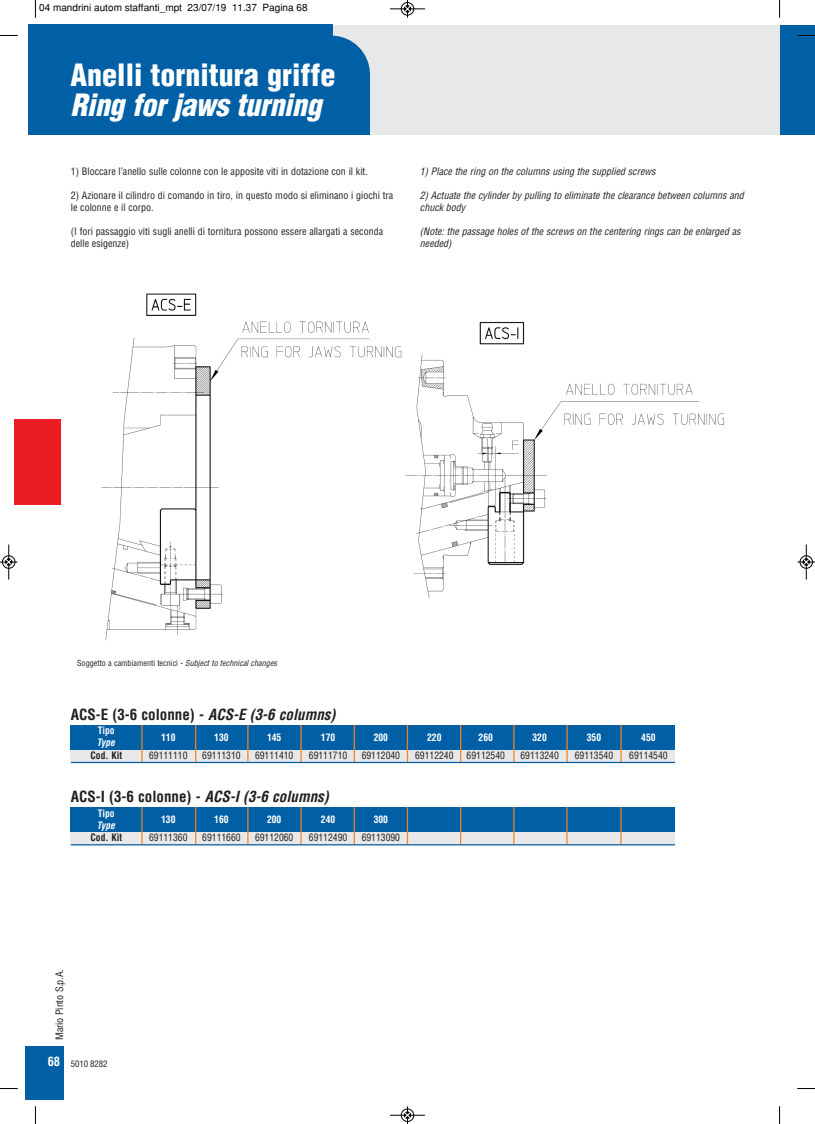
<style>
.page{position:relative;width:815px;height:1124px;background:#fff}
.page>*{position:absolute;margin:0;border:0;box-sizing:border-box;transform-origin:0 0}
.t1{font:900 condensed 30px "Helvetica";color:#fff}
.t2{font:italic 900 condensed 30px "Helvetica";letter-spacing:-.015em;color:#fff}
.t3{font:700 condensed 15px "Helvetica";color:#231f20}
.t4{font:700 condensed 12.5px "Helvetica";color:#fff}
.t5{font:condensed 10px/12px "Helvetica";color:#231f20}
.t6{font:italic condensed 10px/12px "Helvetica";color:#231f20}
.t7{font:condensed 10px "Helvetica";color:#231f20;scale:.96 1}
.t8{font:700 condensed 10px "Helvetica";color:#fff;scale:.96 1}
.t9{font:10px "Helvetica";color:#000}
.t10{font:700 condensed 10px "Helvetica";color:#231f20;scale:.96 1}
.t11{font:italic 700 condensed 10px "Helvetica";color:#fff;scale:.96 1}
.t12{font:condensed 8.75px "Helvetica";letter-spacing:-.015em;color:#231f20}
.t13{font:condensed 8.12px "Helvetica";color:#231f20}
.s1{font-style:italic}
</style>
<div class="page">
<div style="left:736px;top:25px;width:79px;height:110px;background:#015fa5"></div>
<div style="left:25px;top:1045px;width:39px;height:53px;background:#015fa5"></div>
<div style="left:14px;top:420px;width:46px;height:85px;background:#e91d23"></div>
<div style="left:42px;top:25px;width:738px;height:110px;background:#e7e8e9"></div>
<div style="left:28px;top:24px;width:305px;height:111px;background:#015fa5"></div>
<div style="left:293px;top:36px;width:77px;height:77px;background:#015fa5;border-radius:50%"></div>
<div style="left:200px;top:72px;width:170px;height:63px;background:#015fa5"></div>
<img style="left:101px;top:293px;width:623px;height:348px">
<div style="left:71px;top:749px;width:604px;height:13px;background:#e7e8e9"></div>
<div style="left:71px;top:724px;width:604px;height:25px;background:#015fa5"></div>
<hr style="left:460px;top:724px;width:1px;height:38px;background:#f58220">
<hr style="left:407px;top:724px;width:1px;height:37px;background:#f58220">
<hr style="left:141px;top:724px;width:2px;height:37px;background:#f58220">
<hr style="left:195px;top:724px;width:1px;height:37px;background:#f58220">
<hr style="left:247px;top:724px;width:2px;height:37px;background:#f58220">
<hr style="left:300px;top:724px;width:2px;height:37px;background:#f58220">
<hr style="left:354px;top:724px;width:1px;height:37px;background:#f58220">
<hr style="left:513px;top:724px;width:1px;height:37px;background:#f58220">
<hr style="left:566px;top:724px;width:2px;height:37px;background:#f58220">
<hr style="left:620px;top:724px;width:2px;height:38px;background:#f58220">
<hr style="left:71px;top:761px;width:604px;height:2px;background:#015fa5">
<div style="left:71px;top:831px;width:604px;height:13px;background:#e7e8e9"></div>
<div style="left:71px;top:807px;width:604px;height:24px;background:#015fa5"></div>
<hr style="left:460px;top:807px;width:1px;height:37px;background:#f58220">
<hr style="left:407px;top:807px;width:1px;height:37px;background:#f58220">
<hr style="left:141px;top:807px;width:2px;height:36px;background:#f58220">
<hr style="left:195px;top:807px;width:1px;height:37px;background:#f58220">
<hr style="left:247px;top:807px;width:2px;height:36px;background:#f58220">
<hr style="left:300px;top:807px;width:2px;height:37px;background:#f58220">
<hr style="left:354px;top:807px;width:1px;height:37px;background:#f58220">
<hr style="left:513px;top:807px;width:1px;height:37px;background:#f58220">
<hr style="left:620px;top:807px;width:2px;height:37px;background:#f58220">
<hr style="left:566px;top:807px;width:2px;height:37px;background:#f58220">
<hr style="left:71px;top:844px;width:604px;height:1px;background:#015fa5">
<svg style="left:35px;top:0;width:1px;height:18px"></svg>
<svg style="left:0;top:35px;width:18px;height:1px"></svg>
<svg style="left:779px;top:0;width:1px;height:18px"></svg>
<svg style="left:797px;top:35px;width:18px;height:1px"></svg>
<svg style="left:35px;top:1106px;width:1px;height:17px"></svg>
<svg style="left:0;top:1088px;width:18px;height:1px"></svg>
<svg style="left:779px;top:1106px;width:1px;height:17px"></svg>
<svg style="left:797px;top:1088px;width:18px;height:1px"></svg>
<div style="left:401px;top:2px;width:13px;height:14px;border:1px solid #fff;border-radius:50%"></div>
<hr style="left:390px;top:9px;width:35px;height:1px;background:#000">
<div style="left:401px;top:2px;width:13px;height:13px;border:1px solid #000;border-radius:50%"></div>
<svg style="left:404px;top:0;width:7px;height:18px"></svg>
<hr style="left:390px;top:1114px;width:35px;height:1px;background:#000">
<div style="left:401px;top:1108px;width:13px;height:13px;border:1px solid #000;border-radius:50%"></div>
<svg style="left:404px;top:1106px;width:7px;height:17px"></svg>
<hr style="left:9px;top:544px;width:1px;height:35px;background:#000">
<div style="left:2px;top:555px;width:13px;height:13px;border:1px solid #000;border-radius:50%"></div>
<svg style="left:0;top:558px;width:18px;height:7px"></svg>
<hr style="left:806px;top:544px;width:1px;height:35px;background:#000">
<div style="left:800px;top:555px;width:13px;height:13px;border:1px solid #000;border-radius:50%"></div>
<svg style="left:798px;top:558px;width:17px;height:7px"></svg>
<p class="t9" style="left:39px;top:2px;width:270px">04 mandrini autom staffanti_mpt 23/07/19 11.37 Pagina 68</p>
<h1 class="t1" style="left:71px;top:58px;width:266px">Anelli tornitura griffe</h1>
<h1 class="t2" style="left:71px;top:88px;width:252px">Ring for jaws turning</h1>
<p class="t5" style="left:71px;top:165px;width:298px">1) Bloccare l’anello sulle colonne con le apposite viti in dotazione con il kit.</p>
<p class="t5" style="left:71px;top:189px;width:324px">2) Azionare il cilindro di comando in tiro, in questo modo si eliminano i giochi tra le colonne e il corpo.</p>
<p class="t5" style="left:71px;top:225px;width:314px">(I fori passaggio viti sugli anelli di tornitura possono essere allargati a seconda delle esigenze)</p>
<p class="t6" style="left:420px;top:165px;width:237px">1) Place the ring on the columns using the supplied screws</p>
<p class="t6" style="left:420px;top:189px;width:325px">2) Actuate the cylinder by pulling to eliminate the clearance between columns and chuck body</p>
<p class="t6" style="left:420px;top:225px;width:322px">(Note: the passage holes of the screws on the centering rings can be enlarged as needed)</p>
<p class="t13" style="left:77px;top:658px;width:202px">Soggetto a cambiamenti tecnici - <span class="s1">Subject to technical changes</span></p>
<h2 class="t3" style="left:71px;top:705px;width:266px">ACS-E (3-6 colonne) - <span class="s1">ACS-E (3-6 columns)</span></h2>
<p class="t8" style="left:98px;top:725px;width:19px">Tipo</p>
<p class="t8" style="left:161px;top:731px;width:16px">110</p>
<p class="t8" style="left:214px;top:731px;width:17px">130</p>
<p class="t8" style="left:267px;top:731px;width:17px">145</p>
<p class="t8" style="left:321px;top:731px;width:16px">170</p>
<p class="t8" style="left:374px;top:731px;width:16px">200</p>
<p class="t8" style="left:427px;top:731px;width:16px">220</p>
<p class="t8" style="left:479px;top:731px;width:17px">260</p>
<p class="t8" style="left:532px;top:731px;width:16px">320</p>
<p class="t8" style="left:587px;top:731px;width:16px">350</p>
<p class="t8" style="left:641px;top:731px;width:17px">450</p>
<p class="t11" style="left:97px;top:737px;width:20px">Type</p>
<p class="t10" style="left:91px;top:749px;width:34px">Cod. Kit</p>
<p class="t7" style="left:149px;top:749px;width:42px">69111110</p>
<p class="t7" style="left:202px;top:749px;width:42px">69111310</p>
<p class="t7" style="left:255px;top:749px;width:42px">69111410</p>
<p class="t7" style="left:309px;top:749px;width:42px">69111710</p>
<p class="t7" style="left:362px;top:749px;width:42px">69112040</p>
<p class="t7" style="left:415px;top:749px;width:41px">69112240</p>
<p class="t7" style="left:467px;top:749px;width:41px">69112540</p>
<p class="t7" style="left:520px;top:749px;width:41px">69113240</p>
<p class="t7" style="left:575px;top:749px;width:42px">69113540</p>
<p class="t7" style="left:629px;top:749px;width:42px">69114540</p>
<h2 class="t3" style="left:71px;top:788px;width:260px">ACS-I (3-6 colonne) - <span class="s1">ACS-I (3-6 columns)</span></h2>
<p class="t8" style="left:98px;top:807px;width:19px">Tipo</p>
<p class="t8" style="left:161px;top:813px;width:17px">130</p>
<p class="t8" style="left:214px;top:813px;width:16px">160</p>
<p class="t8" style="left:267px;top:813px;width:16px">200</p>
<p class="t8" style="left:321px;top:813px;width:16px">240</p>
<p class="t8" style="left:374px;top:813px;width:16px">300</p>
<p class="t11" style="left:97px;top:819px;width:20px">Type</p>
<p class="t10" style="left:91px;top:831px;width:34px">Cod. Kit</p>
<p class="t7" style="left:149px;top:831px;width:42px">69111360</p>
<p class="t7" style="left:202px;top:831px;width:41px">69111660</p>
<p class="t7" style="left:255px;top:831px;width:42px">69112060</p>
<p class="t7" style="left:309px;top:831px;width:41px">69112490</p>
<p class="t7" style="left:362px;top:831px;width:42px">69113090</p>
<p class="t5" style="left:54px;top:1039px;width:72px;rotate:-90deg">Mario Pinto S.p.A.</p>
<p class="t4" style="left:48px;top:1054px;width:14px">68</p>
<p class="t12" style="left:71px;top:1058px;width:38px">5010 8282</p>
</div>
